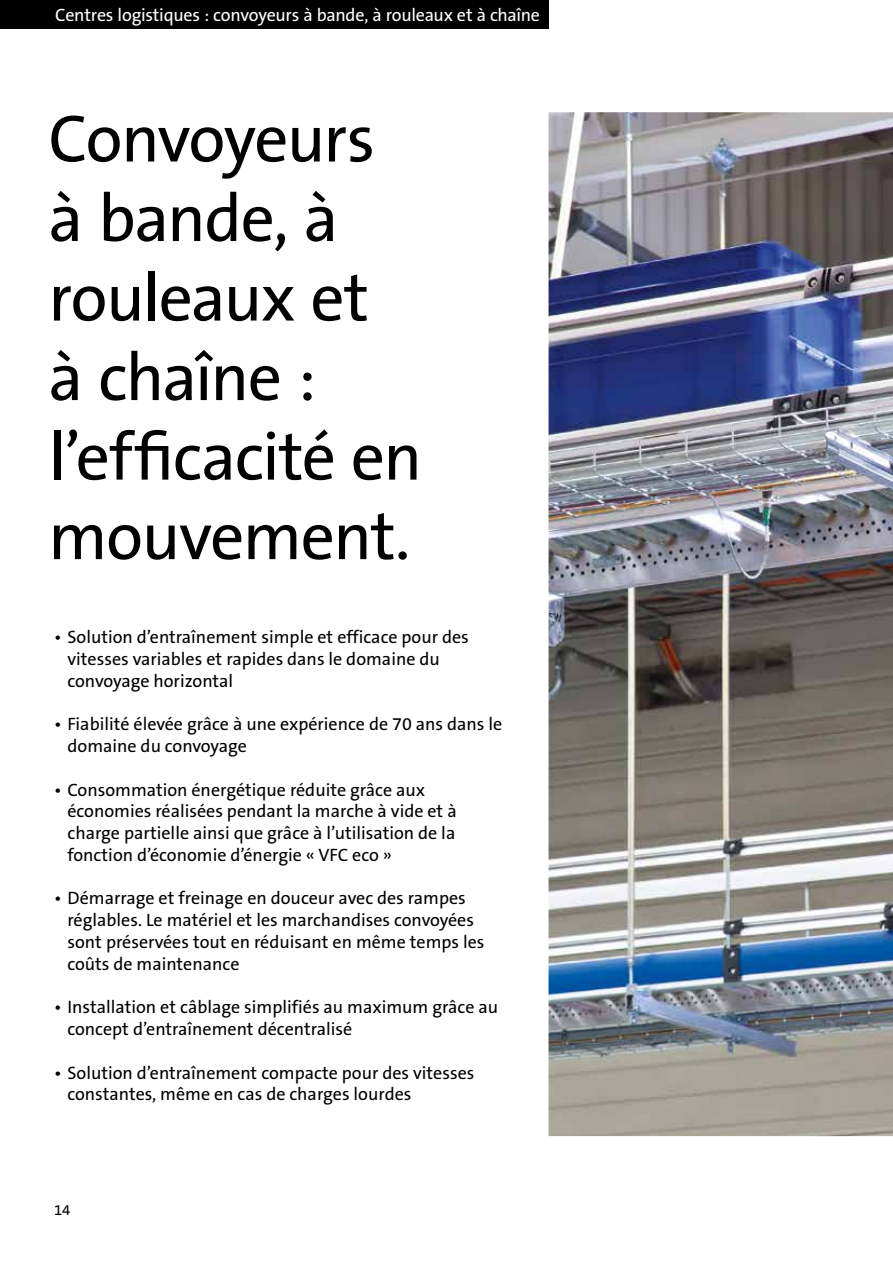
<style>
.page{position:relative;width:893px;height:1263px;background:#fff}
.page>*{position:absolute;margin:0;border:0;box-sizing:border-box;transform-origin:0 0}
.t1{font:67.5px/79.5px "The Sans B5 Plain";letter-spacing:-.025em;color:#000}
.t2{font:18px/21.8px "The Sans B5 Plain";color:#000}
.t3{font:18px "The Sans B5 Plain";letter-spacing:-.015em;color:#fff}
.t4{font:15px "Lenze The Sans";color:#000}
</style>
<div class="page">
<img style="left:549px;top:112px;width:344px;height:1024px">
<div style="left:0;top:0;width:549px;height:29px;background:#000"></div>
<p class="t3" style="left:55px;top:6px;width:486px">Centres logistiques : convoyeurs à bande, à rouleaux et à chaîne</p>
<h1 class="t1" style="left:48px;top:101px;width:375px">Convoyeurs à bande, à rouleaux et<br>à chaîne : l’efficacité en mouvement.</h1>
<p class="t2" style="left:67px;top:627px;width:403px;text-indent:-14px">• Solution d’entraînement simple et efficace pour des vitesses variables et rapides dans le domaine du convoyage horizontal</p>
<p class="t2" style="left:67px;top:714px;width:436px;text-indent:-14px">• Fiabilité élevée grâce à une expérience de 70 ans dans le domaine du convoyage</p>
<p class="t2" style="left:67px;top:779px;width:391px;text-indent:-14px">• Consommation énergétique réduite grâce aux économies réalisées pendant la marche à vide et à charge partielle ainsi que grâce à l’utilisation de la fonction d’économie d’énergie « VFC eco »</p>
<p class="t2" style="left:67px;top:888px;width:419px;text-indent:-14px">• Démarrage et freinage en douceur avec des rampes réglables. Le matériel et les marchandises convoyées sont préservées tout en réduisant en même temps les coûts de maintenance</p>
<p class="t2" style="left:67px;top:997px;width:432px;text-indent:-14px">• Installation et câblage simplifiés au maximum grâce au concept d’entraînement décentralisé</p>
<p class="t2" style="left:67px;top:1062px;width:408px;text-indent:-14px">• Solution d’entraînement compacte pour des vitesses constantes, même en cas de charges lourdes</p>
<p class="t4" style="left:54px;top:1202px;width:18px">14</p>
</div>
